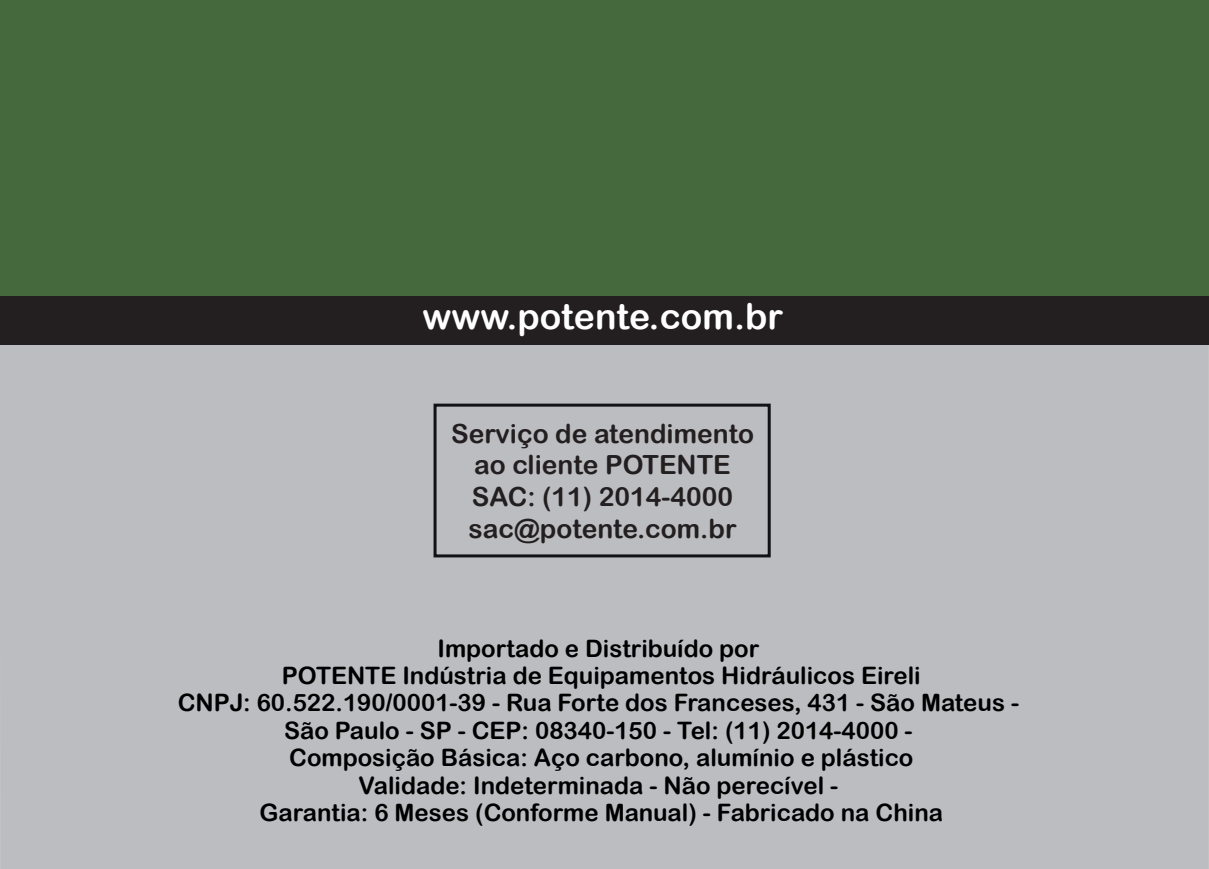
<style>
.page{position:relative;width:1209px;height:869px;background:#fff}
.page>*{position:absolute;margin:0;border:0;box-sizing:border-box;transform-origin:0 0}
.t1{font:35.7px "Arial Rounded MT Bold";color:#fff}
.t2{font:26.4px/31.8px "Arial Rounded MT Bold";color:#231f20;text-align:center}
.t3{font:24px/27.3px "Arial Rounded MT Bold";color:#000001;text-align:center}
</style>
<div class="page">
<div style="left:0;top:345px;width:1208px;height:523px;background:#bcbdc0"></div>
<div style="left:0;top:0;width:1209px;height:299px;background:#45683d"></div>
<div style="left:0;top:296px;width:1209px;height:49px;background:#231f20"></div>
<div style="left:433px;top:403px;width:337px;height:154px;border:3px solid #0f1313"></div>
<h1 class="t1" style="left:422px;top:295px;width:362px">www.potente.com.br</h1>
<p class="t2" style="left:451px;top:417px;width:304px">Serviço de atendimento ao cliente POTENTE<br>SAC: (11) 2014-4000 sac@potente.com.br</p>
<p class="t3" style="left:178px;top:634px;width:843px">Importado e Distribuído por<br>POTENTE Indústria de Equipamentos Hidráulicos Eireli<br>CNPJ: 60.522.190/0001-39 - Rua Forte dos Franceses, 431 - São Mateus - São Paulo - SP - CEP: 08340-150 - Tel: (11) 2014-4000 -<br>Composição Básica: Aço carbono, alumínio e plástico<br>Validade: Indeterminada - Não perecível -<br>Garantia: 6 Meses (Conforme Manual) - Fabricado na China</p>
</div>
